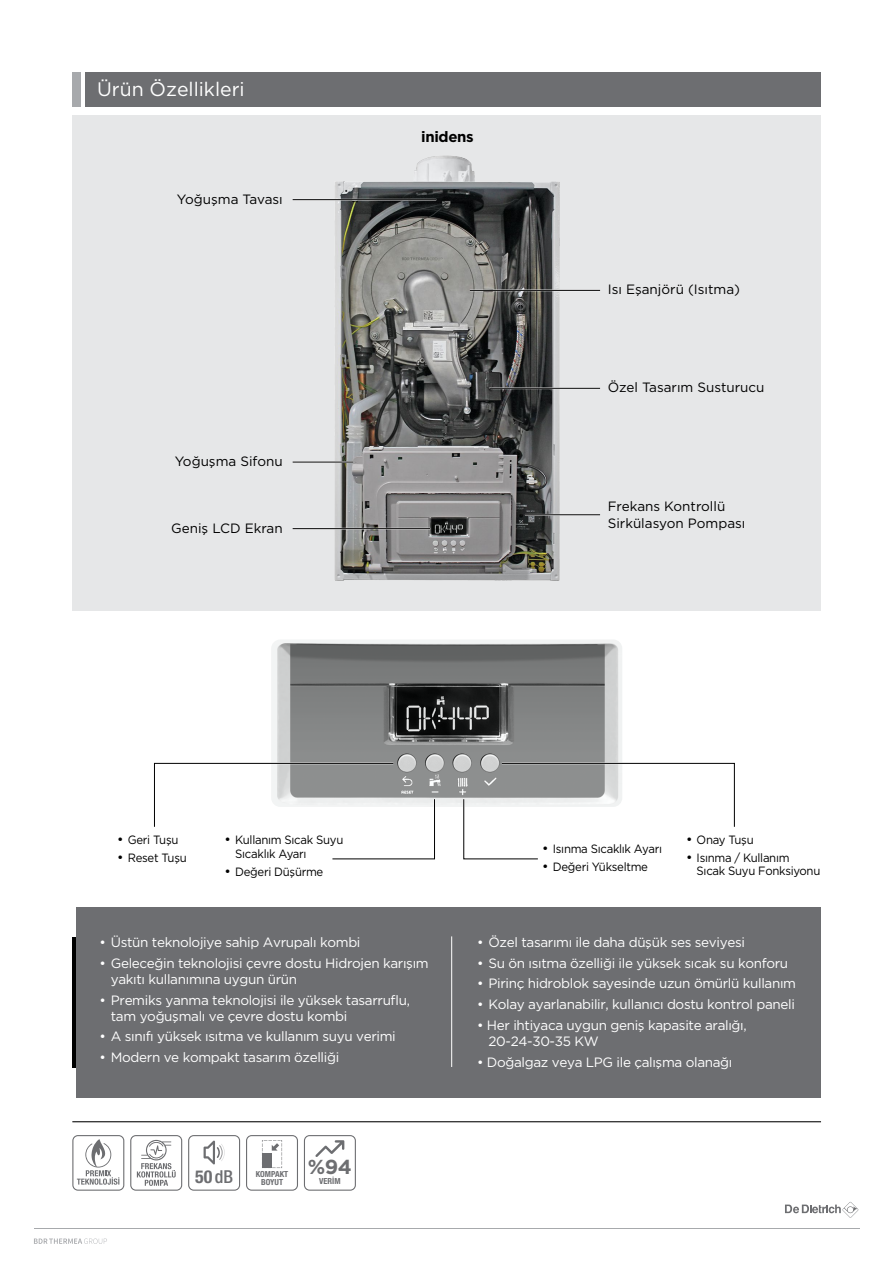
<style>
.page{position:relative;width:893px;height:1263px;background:#fff}
.page>*{position:absolute;margin:0;border:0;box-sizing:border-box;transform-origin:0 0}
.t1{font:700 20.25px "Gotham";color:#6d6e71}
.t2{font:19.5px "Gotham";color:#fff}
.t3{font:700 condensed 17.85px "Helvetica Neue LT Pro";color:#6d6e71}
.t4{font:700 15px "Gotham";letter-spacing:-.025em;color:#000}
.t5{font:13.5px/16.2px "Gotham";letter-spacing:-.025em;color:#fff}
.t6{font:13.5px/16.2px "Gotham";color:#000}
.t7{font:12px/13.5px "Gotham";letter-spacing:-.025em;color:#000;scale:.95 1}
.t8{font:700 condensed 8.4px/8.4px "Helvetica Neue LT Pro";color:#6d6e71;text-align:center}
.s1{font-size:13.5px}
.s2{font-weight:500}
</style>
<div class="page">
<svg style="left:785px;top:1202px;width:73px;height:16px"></svg>
<svg style="left:34px;top:1238px;width:73px;height:6px"></svg>
<hr style="left:34px;top:1228px;width:825px;height:1px;background:#a7a9ac">
<div style="left:85px;top:72px;width:736px;height:34px;background:#6d6e71"></div>
<div style="left:72px;top:72px;width:9px;height:34px;background:#a7a9ac"></div>
<div style="left:72px;top:936px;width:9px;height:131px;background:#000"></div>
<div style="left:76px;top:907px;width:745px;height:190px;background:#6d6e71"></div>
<hr style="left:451px;top:936px;width:1px;height:131px;background:#fff">
<hr style="left:72px;top:1121px;width:749px;height:1px;background:#000">
<svg style="left:188px;top:1135px;width:52px;height:56px"></svg>
<svg style="left:246px;top:1135px;width:52px;height:56px"></svg>
<svg style="left:304px;top:1135px;width:52px;height:56px"></svg>
<svg style="left:130px;top:1135px;width:52px;height:56px"></svg>
<svg style="left:72px;top:1135px;width:52px;height:56px"></svg>
<img style="left:271px;top:640px;width:351px;height:167px">
<svg style="left:154px;top:762px;width:282px;height:98px"></svg>
<svg style="left:462px;top:762px;width:273px;height:98px"></svg>
<div style="left:72px;top:115px;width:749px;height:496px;background:#e6e7e8"></div>
<img style="left:320px;top:155px;width:240px;height:426px">
<hr style="left:470px;top:289px;width:130px;height:2px;background:#fff">
<hr style="left:470px;top:290px;width:130px;height:1px;background:#000">
<hr style="left:489px;top:387px;width:111px;height:2px;background:#fff">
<hr style="left:489px;top:388px;width:111px;height:1px;background:#000">
<hr style="left:525px;top:514px;width:75px;height:2px;background:#fff">
<hr style="left:525px;top:514px;width:75px;height:1px;background:#000">
<hr style="left:293px;top:199px;width:143px;height:1px;background:#000">
<hr style="left:293px;top:461px;width:60px;height:2px;background:#fff">
<hr style="left:293px;top:462px;width:60px;height:1px;background:#000">
<hr style="left:293px;top:528px;width:137px;height:1px;background:#000">
<p class="t2" style="left:97px;top:77px;width:149px">Ürün Özellikleri</p>
<p class="t6" style="left:177px;top:191px;width:107px">Yoğuşma Tavası</p>
<p class="t6" style="left:175px;top:453px;width:109px">Yoğuşma Sifonu</p>
<p class="t6" style="left:171px;top:520px;width:113px">Geniş LCD Ekran</p>
<p class="t4" style="left:421px;top:127px;width:54px">inidens</p>
<p class="t6" style="left:608px;top:281px;width:134px">Isı Eşanjörü (Isıtma)</p>
<p class="t6" style="left:608px;top:379px;width:158px">Özel Tasarım Susturucu</p>
<p class="t6" style="left:608px;top:498px;width:139px">Frekans Kontrollü<br>Sirkülasyon Pompası</p>
<p class="t7" style="left:117px;top:833px;width:66px"><span class="s1">•</span> Geri Tuşu</p>
<p class="t7" style="left:117px;top:851px;width:75px"><span class="s1">•</span> Reset Tuşu</p>
<p class="t7" style="left:235px;top:832px;width:115px;line-height:14.4px;text-indent:-11px"><span class="s1">•</span> Kullanım Sıcak Suyu<br>Sıcaklık Ayarı</p>
<p class="t7" style="left:225px;top:865px;width:105px"><span class="s1">•</span> Değeri Düşürme</p>
<p class="t7" style="left:542px;top:842px;width:128px"><span class="s1">•</span> Isınma Sıcaklık Ayarı</p>
<p class="t7" style="left:542px;top:860px;width:113px"><span class="s1">•</span> Değeri Yükseltme</p>
<p class="t7" style="left:686px;top:833px;width:73px"><span class="s1">•</span> Onay Tuşu</p>
<p class="t7" style="left:697px;top:851px;width:132px;text-indent:-11px"><span class="s1">•</span> Isınma / Kullanım<br>Sıcak Suyu Fonksiyonu</p>
<p class="t5" style="left:99px;top:934px;width:263px">• Üstün teknolojiye sahip Avrupalı kombi</p>
<p class="t5" style="left:111px;top:954px;width:319px;text-indent:-11px">• Geleceğin teknolojisi çevre dostu Hidrojen karışım yakıtı kullanımına uygun ürün</p>
<p class="t5" style="left:111px;top:991px;width:301px;text-indent:-11px">• Premiks yanma teknolojisi ile yüksek tasarruflu, tam yoğuşmalı ve çevre dostu kombi</p>
<p class="t5" style="left:99px;top:1028px;width:298px">• A sınıfı yüksek ısıtma ve kullanım suyu verimi</p>
<p class="t5" style="left:99px;top:1049px;width:241px">• Modern ve kompakt tasarım özelliği</p>
<p class="t1" style="left:308px;top:1153px;width:45px">%94</p>
<p class="t3" style="left:195px;top:1166px;width:39px">50 <span class="s2">dB</span></p>
<p class="t8" style="left:256px;top:1169px;width:34px">KOMPAKT<br>BOYUT</p>
<p class="t8" style="left:319px;top:1176px;width:23px">VERİM</p>
<p class="t5" style="left:477px;top:934px;width:269px">• Özel tasarımı ile daha düşük ses seviyesi</p>
<p class="t5" style="left:477px;top:954px;width:313px">• Su ön ısıtma özelliği ile yüksek sıcak su konforu</p>
<p class="t5" style="left:477px;top:975px;width:321px">• Pirinç hidroblok sayesinde uzun ömürlü kullanım</p>
<p class="t5" style="left:477px;top:996px;width:319px">• Kolay ayarlanabilir, kullanıcı dostu kontrol paneli</p>
<p class="t5" style="left:488px;top:1016px;width:260px;text-indent:-11px">• Her ihtiyaca uygun geniş kapasite aralığı,<br>20-24-30-35 KW</p>
<p class="t5" style="left:477px;top:1053px;width:257px">• Doğalgaz veya LPG ile çalışma olanağı</p>
</div>
